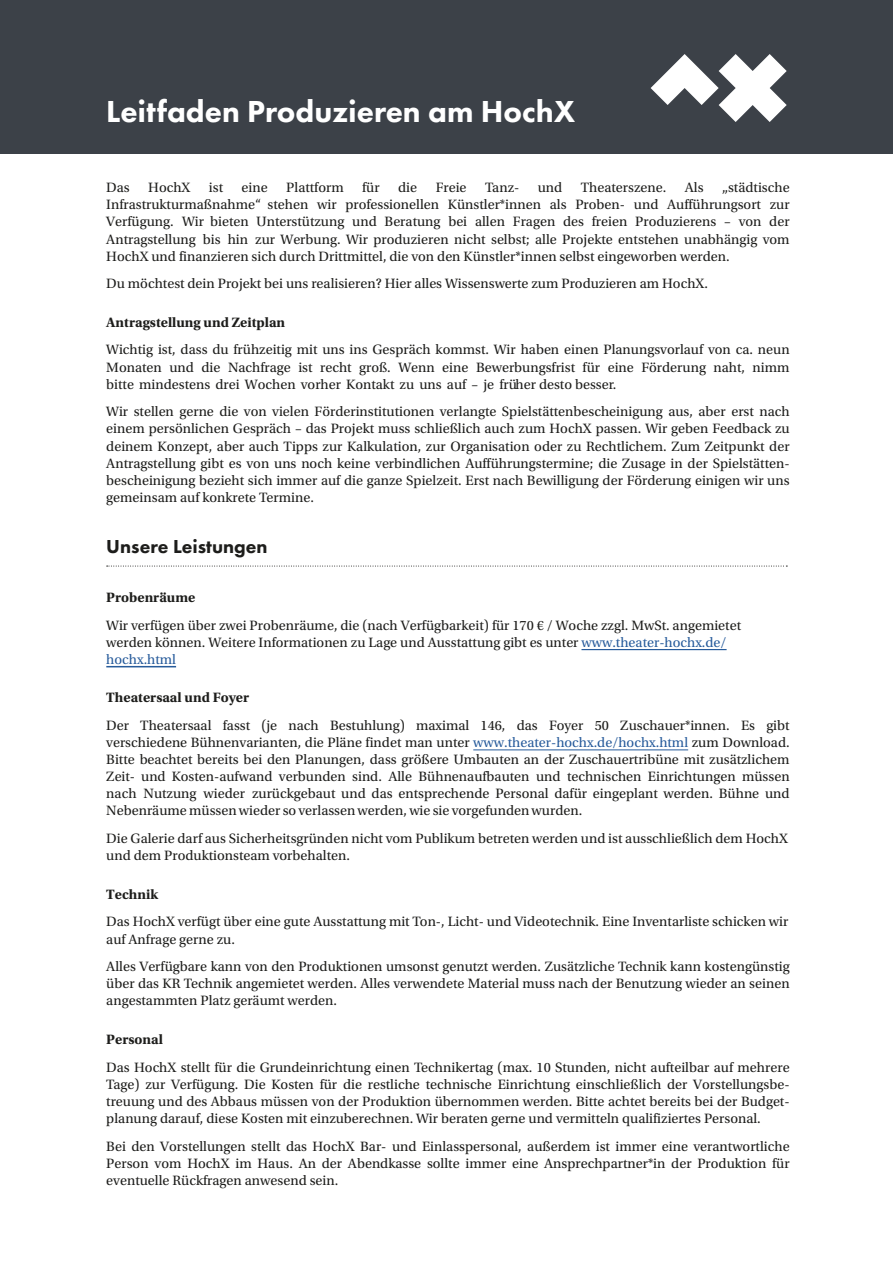
<style>
.page{position:relative;width:893px;height:1263px;background:#fff}
.page>*{position:absolute;margin:0;border:0;box-sizing:border-box;transform-origin:0 0}
.t1{font:800 31.5px "Futura PT";color:#fff}
.t2{font:800 19.5px "Futura PT";color:#1d1d1b}
.t3{font:14.25px/17.1px "Utopia Std";color:#1d1d1b;text-align:justify}
.t4{font:700 14.25px "Utopia Std";color:#1d1d1b}
.s1{color:#275b9b}
</style>
<div class="page">
<div style="left:0;top:0;width:893px;height:153px;background:#3c4148"></div>
<svg style="left:107px;top:566px;width:680px;height:1px"></svg>
<hr style="left:473px;top:749px;width:215px;height:1px;background:#275b9b">
<hr style="left:106px;top:666px;width:70px;height:1px;background:#275b9b">
<hr style="left:581px;top:649px;width:146px;height:1px;background:#275b9b">
<svg style="left:651px;top:54px;width:136px;height:68px"></svg>
<h1 class="t1" style="left:106px;top:92px;width:471px">Leitfaden Produzieren am HochX</h1>
<p class="t3" style="left:106px;top:179px;width:685px;text-indent:616px">„städtische Infrastrukturmaßnahme“ stehen wir professionellen Künstler*innen als Proben- und Aufführungsort zur Verfügung. Wir bieten Unterstützung und Beratung bei allen Fragen des freien Produzierens – von der Antragstellung bis hin zur Werbung. Wir produzieren nicht selbst; alle Projekte entstehen unabhängig vom HochX und finanzieren sich durch Drittmittel, die von den Künstler*innen selbst eingeworben werden.</p>
<p class="t3" style="left:106px;top:275px;width:603px">Du möchtest dein Projekt bei uns realisieren? Hier alles Wissenswerte zum Produzieren am HochX.</p>
<p class="t4" style="left:106px;top:314px;width:180px">Antragstellung und Zeitplan</p>
<p class="t3" style="left:106px;top:341px;width:685px">Wichtig ist, dass du frühzeitig mit uns ins Gespräch kommst. Wir haben einen Planungsvorlauf von ca. neun Monaten und die Nachfrage ist recht groß. Wenn eine Bewerbungsfrist für eine Förderung naht, nimm bitte mindestens drei Wochen vorher Kontakt zu uns auf – je früher desto besser.</p>
<p class="t3" style="left:106px;top:403px;width:685px">Wir stellen gerne die von vielen Förderinstitutionen verlangte Spielstättenbescheinigung aus, aber erst nach einem persönlichen Gespräch – das Projekt muss schließlich auch zum HochX passen. Wir geben Feedback zu deinem Konzept, aber auch Tipps zur Kalkulation, zur Organisation oder zu Rechtlichem. Zum Zeitpunkt der Antragstellung gibt es von uns noch keine verbindlichen Aufführungstermine; die Zusage in der Spielstätten&shy;bescheinigung bezieht sich immer auf die ganze Spielzeit. Erst nach Bewilligung der Förderung einigen wir uns gemeinsam auf konkrete Termine.</p>
<h2 class="t2" style="left:106px;top:534px;width:163px">Unsere Leistungen</h2>
<p class="t4" style="left:106px;top:589px;width:91px">Probenräume</p>
<p class="t3" style="left:106px;top:617px;width:636px;text-align:left">Wir verfügen über zwei Probenräume, die (nach Verfügbarkeit) für 170 € / Woche zzgl. MwSt. angemietet werden können. Weitere Informationen zu Lage und Ausstattung gibt es unter <span class="s1">www.theater-hochx.de/ hochx.html</span></p>
<p class="t4" style="left:106px;top:689px;width:144px">Theatersaal und Foyer</p>
<p class="t3" style="left:106px;top:717px;width:685px">Der Theatersaal fasst (je nach Bestuhlung) maximal 146, das Foyer 50 Zuschauer*innen. Es gibt verschiedene Bühnenvarianten, die Pläne findet man unter <span class="s1">www.theater-hochx.de/hochx.html</span> zum Download.<br>Bitte beachtet bereits bei den Planungen, dass größere Umbauten an der Zuschauertribüne mit zusätzlichem Zeit- und Kosten-aufwand verbunden sind. Alle Bühnenaufbauten und technischen Einrichtungen müssen nach Nutzung wieder zurückgebaut und das entsprechende Personal dafür eingeplant werden. Bühne und Nebenräume müssen wieder so verlassen werden, wie sie vorgefunden wurden.</p>
<p class="t3" style="left:106px;top:830px;width:683px">Die Galerie darf aus Sicherheitsgründen nicht vom Publikum betreten werden und ist ausschließlich dem HochX und dem Produktionsteam vorbehalten.</p>
<p class="t4" style="left:106px;top:886px;width:54px">Technik</p>
<p class="t3" style="left:106px;top:913px;width:683px">Das HochX verfügt über eine gute Ausstattung mit Ton-, Licht- und Videotechnik. Eine Inventarliste schicken wir auf Anfrage gerne zu.</p>
<p class="t3" style="left:106px;top:958px;width:685px">Alles Verfügbare kann von den Produktionen umsonst genutzt werden. Zusätzliche Technik kann kostengünstig über das KR Technik angemietet werden. Alles verwendete Material muss nach der Benutzung wieder an seinen angestammten Platz geräumt werden.</p>
<p class="t4" style="left:106px;top:1031px;width:58px">Personal</p>
<p class="t3" style="left:106px;top:1059px;width:685px">Das HochX stellt für die Grundeinrichtung einen Technikertag (max. 10 Stunden, nicht aufteilbar auf mehrere Tage) zur Verfügung. Die Kosten für die restliche technische Einrichtung einschließlich der Vorstellungsbe&shy;treuung und des Abbaus müssen von der Produktion übernommen werden. Bitte achtet bereits bei der Budget&shy;planung darauf, diese Kosten mit einzuberechnen. Wir beraten gerne und vermitteln qualifiziertes Personal.</p>
<p class="t3" style="left:106px;top:1138px;width:685px">Bei den Vorstellungen stellt das HochX Bar- und Einlasspersonal, außerdem ist immer eine verantwortliche Person vom HochX im Haus. An der Abendkasse sollte immer eine Ansprechpartner*in der Produktion für eventuelle Rückfragen anwesend sein.</p>
<p class="t3" style="left:106px;top:179px;width:25px">Das</p>
<p class="t3" style="left:148px;top:179px;width:44px">HochX</p>
<p class="t3" style="left:209px;top:179px;width:16px">ist</p>
<p class="t3" style="left:242px;top:179px;width:28px">eine</p>
<p class="t3" style="left:286px;top:179px;width:59px">Plattform</p>
<p class="t3" style="left:362px;top:179px;width:19px">für</p>
<p class="t3" style="left:398px;top:179px;width:20px">die</p>
<p class="t3" style="left:436px;top:179px;width:32px">Freie</p>
<p class="t3" style="left:485px;top:179px;width:36px">Tanz-</p>
<p class="t3" style="left:538px;top:179px;width:26px">und</p>
<p class="t3" style="left:581px;top:179px;width:87px">Theaterszene.</p>
<p class="t3" style="left:685px;top:179px;width:20px">Als</p>
</div>
